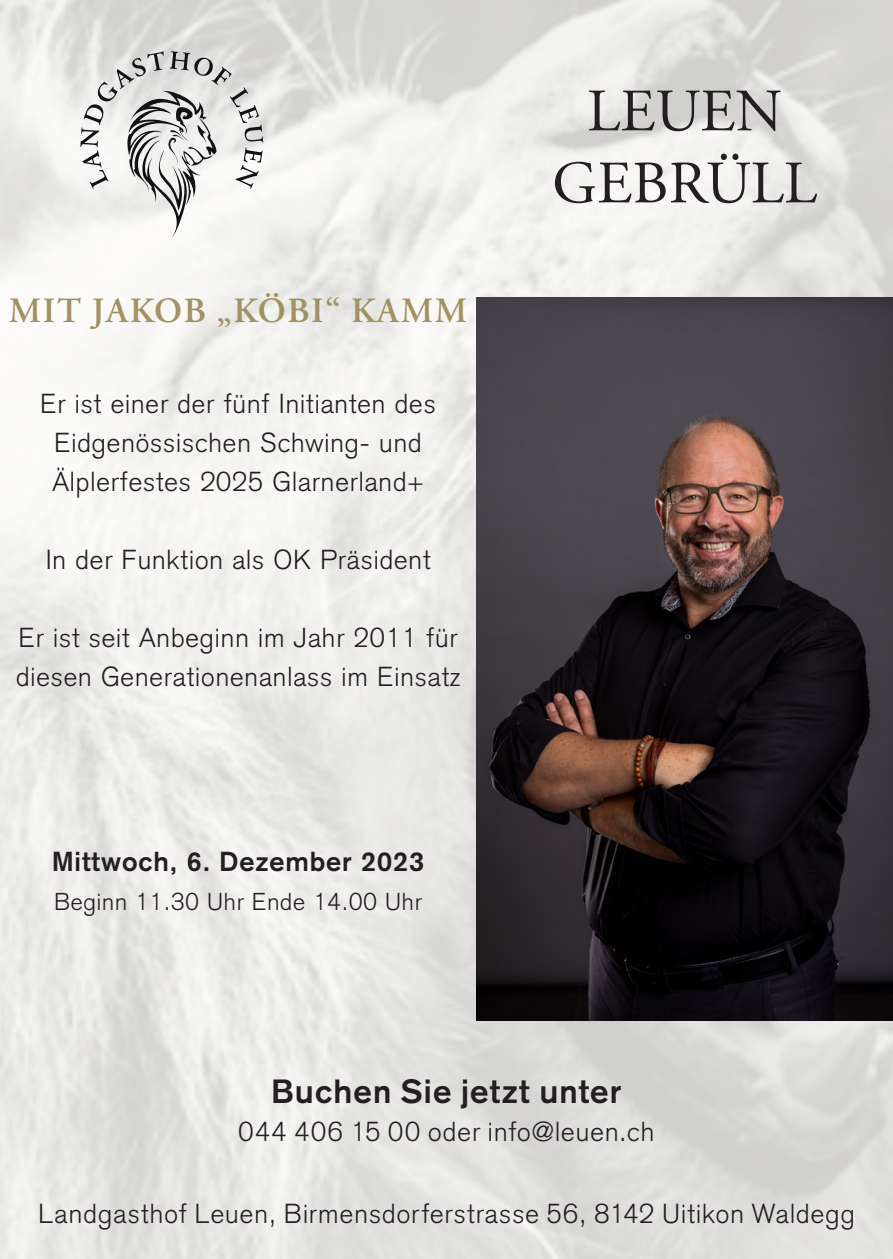
<style>
.page{position:relative;width:893px;height:1259px;background:#fff}
.page>*{position:absolute;margin:0;border:0;box-sizing:border-box;transform-origin:0 0}
.t1{font:60px "Adobe Garamond Pro";color:#231f20}
.t2{font:600 35.4px "Adobe Garamond Pro";letter-spacing:.045em;color:#a29161}
.t3{font:700 33px "Akzidenz Grotesk";letter-spacing:.035em;color:#231f20}
.t4{font:300 27px/39px "Akzidenz Grotesk";letter-spacing:.035em;color:#231f20;text-align:center}
.t5{font:700 27px "Akzidenz Grotesk";letter-spacing:.035em;color:#231f20}
.t6{font:300 24px "Akzidenz Grotesk";letter-spacing:.035em;color:#231f20}
</style>
<div class="page">
<img style="left:0;top:0;width:893px;height:1259px">
<svg style="left:80px;top:51px;width:183px;height:187px"></svg>
<img style="left:476px;top:298px;width:417px;height:722px">
<p class="t2" style="left:9px;top:290px;width:460px">MIT JAKOB „KÖBI“ KAMM</p>
<p class="t4" style="left:41px;top:384px;width:397px">Er ist einer der fünf Initianten des<br>Eidgenössischen Schwing- und</p>
<p class="t4" style="left:53px;top:462px;width:373px">Älplerfestes 2025 Glarnerland+</p>
<p class="t4" style="left:46px;top:540px;width:386px">In der Funktion als OK Präsident</p>
<p class="t4" style="left:16px;top:618px;width:446px;text-align:left">Er ist seit Anbeginn im Jahr 2011 für diesen Generationenanlass im Einsatz</p>
<p class="t5" style="left:52px;top:845px;width:373px">Mittwoch, 6. Dezember 2023</p>
<p class="t6" style="left:54px;top:887px;width:369px">Beginn 11.30 Uhr Ende 14.00 Uhr</p>
<p class="t1" style="left:587px;top:75px;width:197px">LEUEN</p>
<p class="t1" style="left:552px;top:147px;width:266px">GEBRÜLL</p>
<p class="t3" style="left:271px;top:1071px;width:352px">Buchen Sie jetzt unter</p>
<p class="t4" style="left:238px;top:1112px;width:417px">044 406 15 00 oder info@leuen.ch</p>
<p class="t4" style="left:38px;top:1194px;width:818px">Landgasthof Leuen, Birmensdorferstrasse 56, 8142 Uitikon Waldegg</p>
</div>
